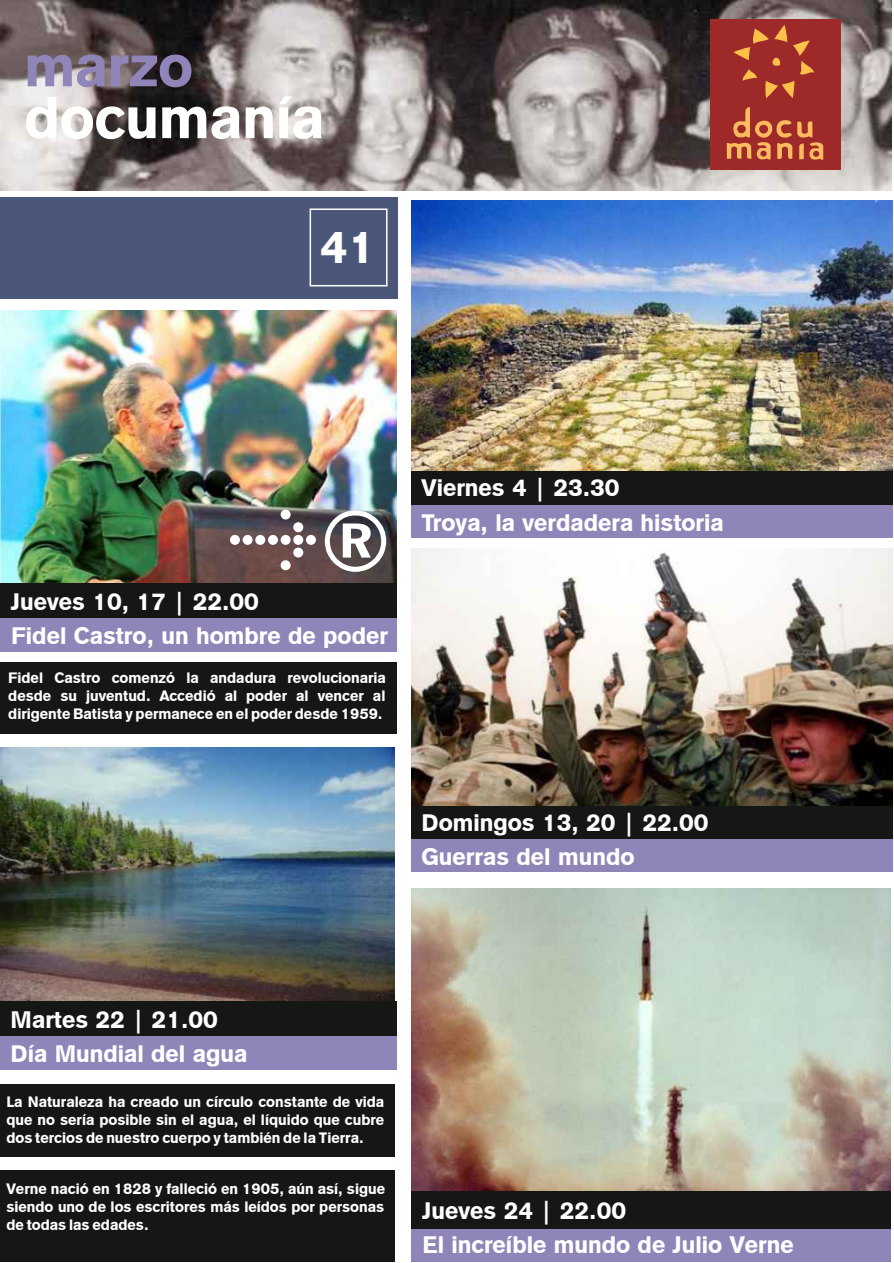
<style>
.page{position:relative;width:894px;height:1263px;background:#fff}
.page>*{position:absolute;margin:0;border:0;box-sizing:border-box;transform-origin:0 0}
.t1{font:84.6px "Gothic 725 Blk BT";color:#fff}
.t2{font:58.5px "Gothic 725 Blk BT";color:#fff}
.t3{font:58.5px "Gothic 725 Blk BT";color:#8f85b8}
.t4{font:45.15px "Gothic 725 Blk BT";color:#fff}
.t5{font:23.7px/34.2px "Gothic 725 Blk BT";color:#fff}
.t6{font:15px/18px "Gothic 725 Blk BT";color:#fff;text-align:justify}
</style>
<div class="page">
<img style="left:412px;top:888px;width:478px;height:304px">
<img style="left:0;top:748px;width:394px;height:253px">
<img style="left:411px;top:549px;width:482px;height:257px">
<img style="left:0;top:310px;width:397px;height:273px">
<img style="left:411px;top:200px;width:482px;height:271px">
<img style="left:0;top:0;width:891px;height:191px">
<div style="left:0;top:663px;width:397px;height:71px;background:#141714"></div>
<div style="left:411px;top:471px;width:482px;height:34px;background:#141714"></div>
<div style="left:411px;top:505px;width:482px;height:32px;background:#8f85b8"></div>
<div style="left:0;top:197px;width:398px;height:101px;background:#4a5778"></div>
<div style="left:310px;top:209px;width:78px;height:77px;border:2px solid #fff"></div>
<div style="left:710px;top:19px;width:131px;height:150px;background:#9e2929"></div>
<svg style="left:733px;top:25px;width:81px;height:73px"></svg>
<svg style="left:727px;top:107px;width:96px;height:53px"></svg>
<div style="left:0;top:583px;width:397px;height:36px;background:#141714"></div>
<div style="left:0;top:619px;width:397px;height:33px;background:#8f85b8"></div>
<div style="left:0;top:1001px;width:396px;height:36px;background:#141714"></div>
<div style="left:0;top:1036px;width:396px;height:34px;background:#8f85b8"></div>
<div style="left:412px;top:1192px;width:479px;height:47px;background:#141714"></div>
<div style="left:412px;top:1230px;width:479px;height:32px;background:#8f85b8"></div>
<div style="left:411px;top:806px;width:482px;height:34px;background:#141714"></div>
<div style="left:411px;top:840px;width:482px;height:32px;background:#8f85b8"></div>
<div style="left:0;top:1171px;width:395px;height:91px;background:#141714"></div>
<div style="left:255px;top:535px;width:10px;height:10px;background:#fff;border-radius:50%"></div>
<div style="left:268px;top:535px;width:10px;height:10px;background:#fff;border-radius:50%"></div>
<div style="left:281px;top:535px;width:10px;height:10px;background:#fff;border-radius:50%"></div>
<div style="left:293px;top:535px;width:10px;height:10px;background:#fff;border-radius:50%"></div>
<div style="left:306px;top:535px;width:10px;height:10px;background:#fff;border-radius:50%"></div>
<div style="left:243px;top:535px;width:10px;height:10px;background:#fff;border-radius:50%"></div>
<div style="left:293px;top:522px;width:10px;height:10px;background:#fff;border-radius:50%"></div>
<div style="left:293px;top:548px;width:10px;height:10px;background:#fff;border-radius:50%"></div>
<div style="left:281px;top:510px;width:10px;height:10px;background:#fff;border-radius:50%"></div>
<div style="left:281px;top:560px;width:10px;height:10px;background:#fff;border-radius:50%"></div>
<div style="left:230px;top:535px;width:10px;height:10px;background:#fff;border-radius:50%"></div>
<div style="left:0;top:1084px;width:395px;height:73px;background:#141714"></div>
<h2 class="t3" style="left:24px;top:42px;width:170px">marzo</h2>
<h2 class="t2" style="left:24px;top:94px;width:301px">documanía</h2>
<h3 class="t4" style="left:320px;top:228px;width:57px">41</h3>
<h1 class="t1" style="left:320px;top:507px;width:72px">®</h1>
<h3 class="t5" style="left:11px;top:587px;width:378px">Jueves 10, 17 | 22.00<br>Fidel Castro, un hombre de poder</h3>
<p class="t6" style="left:8px;top:670px;width:379px">Fidel Castro comenzó la andadura revolucionaria desde su juventud. Accedió al poder al vencer al dirigente Batista y permanece en el poder desde 1959.</p>
<h3 class="t5" style="left:422px;top:473px;width:304px">Viernes 4 | 23.30<br>Troya, la verdadera historia</h3>
<h3 class="t5" style="left:422px;top:808px;width:289px">Domingos 13, 20 | 22.00<br>Guerras del mundo</h3>
<h3 class="t5" style="left:11px;top:1004px;width:238px">Martes 22 | 21.00<br>Día Mundial del agua</h3>
<p class="t6" style="left:6px;top:1094px;width:379px">La Naturaleza ha creado un círculo constante de vida que no sería posible sin el agua, el líquido que cubre dos tercios de nuestro cuerpo y también de la Tierra.</p>
<p class="t6" style="left:6px;top:1181px;width:380px">Verne nació en 1828 y falleció en 1905, aún así, sigue siendo uno de los escritores más leídos por personas de todas las edades.</p>
<h3 class="t5" style="left:423px;top:1196px;width:373px">Jueves 24 | 22.00<br>El increíble mundo de Julio Verne</h3>
</div>
